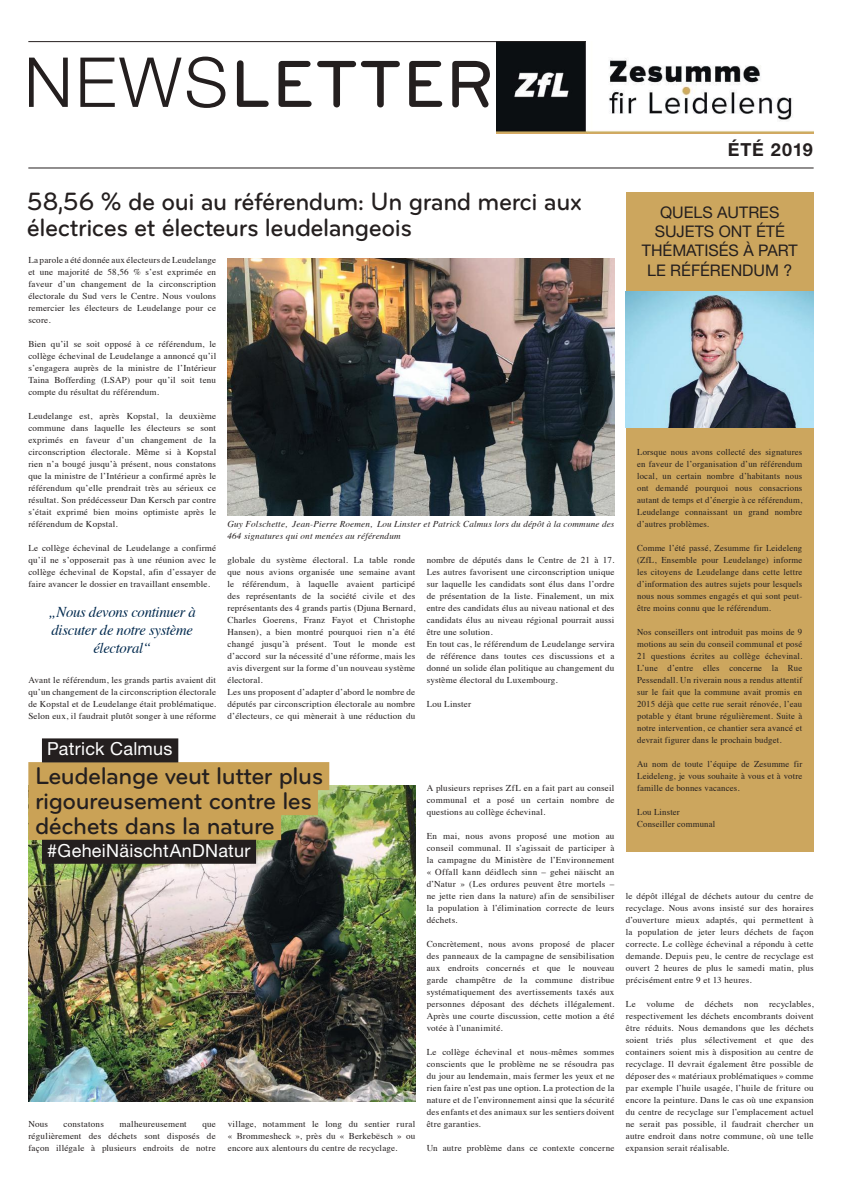
<style>
.page{position:relative;width:842px;height:1191px;background:#fff}
.page>*{position:absolute;margin:0;border:0;box-sizing:border-box;transform-origin:0 0}
.t1{font:500 69px "Bryant Pro";letter-spacing:.02em;color:#241f1f}
.t2{font:500 26px/25px "Bryant Pro";letter-spacing:-.02em;color:#241f1f;scale:.96 1}
.t3{font:500 25px/25px "Bryant Pro";letter-spacing:-.02em;color:#241f1f}
.t4{font:18px "Helvetica Neue LT Std";letter-spacing:.015em;color:#fff}
.t5{font:700 18px "Helvetica Neue LT Std";letter-spacing:.045em;color:#241f1f}
.t6{font:16px/19.2px "Helvetica Neue LT Std";color:#241f1f;text-align:center}
.t7{font:italic 15px/18px "Times";letter-spacing:-.02em;color:#00294e;text-align:center}
.t8{font:9px/12px "Times";letter-spacing:.02em;color:#241f1f;text-align:justify}
.t9{font:italic 9px/12px "Times";letter-spacing:.02em;color:#241f1f}
.s1{font-family:"Helvetica Neue LT Std";font-weight:300}
</style>
<div class="page">
<img style="left:497px;top:42px;width:317px;height:91px">
<hr style="left:28px;top:41px;width:558px;height:1px;background:#241f1f">
<hr style="left:28px;top:167px;width:786px;height:1px;background:#241f1f">
<div style="left:626px;top:192px;width:188px;height:660px;background:#cca65e"></div>
<img style="left:626px;top:292px;width:188px;height:135px">
<img style="left:227px;top:258px;width:387px;height:257px">
<img style="left:28px;top:785px;width:387px;height:316px">
<div style="left:28px;top:762px;width:301px;height:28px;background:#caa256"></div>
<div style="left:28px;top:787px;width:290px;height:28px;background:#caa256"></div>
<div style="left:28px;top:812px;width:253px;height:28px;background:#caa256"></div>
<div style="left:42px;top:738px;width:136px;height:24px;background:#241f1f"></div>
<div style="left:42px;top:839px;width:214px;height:24px;background:#241f1f"></div>
<h1 class="t1" style="left:24px;top:42px;width:472px"><span class="s1">NEWS</span>LETTER</h1>
<h3 class="t5" style="left:728px;top:139px;width:87px">ÉTÉ 2019</h3>
<h2 class="t2" style="left:27px;top:189px;width:580px">58,56 % de oui au référendum: Un grand merci aux électrices et électeurs leudelangeois</h2>
<p class="t8" style="left:28px;top:253px;width:189px">La parole a été donnée aux électeurs de Leudelange et une majorité de 58,56 % s’est exprimée en faveur d’un changement de la circonscription électorale du Sud vers le Centre. Nous voulons remercier les électeurs de Leudelange pour ce score.</p>
<p class="t8" style="left:28px;top:337px;width:189px">Bien qu’il se soit opposé à ce référendum, le collège échevinal de Leudelange a annoncé qu’il s’engagera auprès de la ministre de l’Intérieur Taina Bofferding (LSAP) pour qu’il soit tenu compte du résultat du référendum.</p>
<p class="t8" style="left:28px;top:409px;width:189px">Leudelange est, après Kopstal, la deuxième commune dans laquelle les électeurs se sont exprimés en faveur d’un changement de la circonscription électorale. Même si à Kopstal rien n’a bougé jusqu’à présent, nous constatons que la ministre de l’Intérieur a confirmé après le référendum qu’elle prendrait très au sérieux ce résultat. Son prédécesseur Dan Kersch par contre s’était exprimé bien moins optimiste après le référendum de Kopstal.</p>
<p class="t8" style="left:28px;top:541px;width:189px">Le collège échevinal de Leudelange a confirmé qu’il ne s’opposerait pas à une réunion avec le collège échevinal de Kopstal, afin d’essayer de faire avancer le dossier en travaillant ensemble.</p>
<h3 class="t7" style="left:49px;top:602px;width:149px">„Nous devons continuer à discuter de notre système électoral“</h3>
<p class="t8" style="left:28px;top:673px;width:189px">Avant le référendum, les grands partis avaient dit qu’un changement de la circonscription électorale de Kopstal et de Leudelange était problématique.<br>Selon eux, il faudrait plutôt songer à une réforme</p>
<h3 class="t4" style="left:47px;top:738px;width:127px">Patrick Calmus</h3>
<p class="t9" style="left:227px;top:517px;width:388px">Guy Folschette, Jean-Pierre Roemen, Lou Linster et Patrick Calmus lors du dépôt à la commune des<br>464 signatures qui ont menées au référendum</p>
<p class="t8" style="left:227px;top:553px;width:189px;text-align:left">globale du système électoral. La table ronde que nous avions organisée une semaine avant le référendum, à laquelle avaient participé des représentants de la société civile et des représentants des 4 grands partis (Djuna Bernard, Charles Goerens, Franz Fayot et Christophe Hansen), a bien montré pourquoi rien n’a été changé jusqu’à présent. Tout le monde est d’accord sur la nécessité d’une réforme, mais les avis divergent sur la forme d’un nouveau système électoral.<br>Les uns proposent d’adapter d’abord le nombre de députés par circonscription électorale au nombre d’électeurs, ce qui mènerait à une réduction du</p>
<p class="t8" style="left:427px;top:553px;width:189px;text-align:left">nombre de députés dans le Centre de 21 à 17.<br>Les autres favorisent une circonscription unique sur laquelle les candidats sont élus dans l’ordre de présentation de la liste. Finalement, un mix entre des candidats élus au niveau national et des candidats élus au niveau régional pourrait aussi être une solution.<br>En tout cas, le référendum de Leudelange servira de référence dans toutes ces discussions et a donné un solide élan politique au changement du système électoral du Luxembourg.</p>
<p class="t8" style="left:427px;top:697px;width:46px">Lou Linster</p>
<h3 class="t3" style="left:35px;top:763px;width:290px">Leudelange veut lutter plus rigoureusement contre les déchets dans la nature</h3>
<h3 class="t4" style="left:47px;top:839px;width:205px">#GeheiNäischtAnDNatur</h3>
<p class="t8" style="left:28px;top:1117px;width:189px;text-indent:174px">que régulièrement des déchets sont disposés de façon illégale à plusieurs endroits de notre</p>
<p class="t8" style="left:228px;top:1117px;width:189px">village, notamment le long du sentier rural « Brommesheck », près du « Berkebësch » ou encore aux alentours du centre de recyclage.</p>
<p class="t8" style="left:28px;top:1117px;width:21px">Nous</p>
<p class="t8" style="left:64px;top:1117px;width:42px">constatons</p>
<p class="t8" style="left:119px;top:1117px;width:69px">malheureusement</p>
<p class="t8" style="left:427px;top:781px;width:189px">A plusieurs reprises ZfL en a fait part au conseil communal et a posé un certain nombre de questions au collège échevinal.</p>
<p class="t8" style="left:427px;top:829px;width:189px">En mai, nous avons proposé une motion au conseil communal. Il s’agissait de participer à la campagne du Ministère de l’Environnement « Offall kann déidlech sinn – gehei näischt an d’Natur » (Les ordures peuvent être mortels – ne jette rien dans la nature) afin de sensibiliser la population à l’élimination correcte de leurs déchets.</p>
<p class="t8" style="left:427px;top:937px;width:189px">Concrètement, nous avons proposé de placer des panneaux de la campagne de sensibilisation aux endroits concernés et que le nouveau garde champêtre de la commune distribue systématiquement des avertissements taxés aux personnes déposant des déchets illégalement.<br>Après une courte discussion, cette motion a été votée à l’unanimité.</p>
<p class="t8" style="left:427px;top:1045px;width:189px">Le collège échevinal et nous-mêmes sommes conscients que le problème ne se résoudra pas du jour au lendemain, mais fermer les yeux et ne rien faire n’est pas une option. La protection de la nature et de l’environnement ainsi que la sécurité des enfants et des animaux sur les sentiers doivent être garanties.</p>
<p class="t8" style="left:427px;top:1141px;width:189px">Un autre problème dans ce contexte concerne</p>
<h3 class="t6" style="left:642px;top:202px;width:157px">QUELS AUTRES<br>SUJETS ONT ÉTÉ<br>THÉMATISÉS À PART<br>LE RÉFÉRENDUM ?</h3>
<p class="t8" style="left:637px;top:445px;width:167px">Lorsque nous avons collecté des signatures en faveur de l’organisation d’un référendum local, un certain nombre d’habitants nous ont demandé pourquoi nous consacrions autant de temps et d’énergie à ce référendum, Leudelange connaissant un grand nombre d’autres problèmes.</p>
<p class="t8" style="left:637px;top:541px;width:167px">Comme l’été passé, Zesumme fir Leideleng (ZfL, Ensemble pour Leudelange) informe les citoyens de Leudelange dans cette lettre d’information des autres sujets pour lesquels nous nous sommes engagés et qui sont peut&shy;être moins connu que le référendum.</p>
<p class="t8" style="left:637px;top:625px;width:167px">Nos conseillers ont introduit pas moins de 9 motions au sein du conseil communal et posé 21 questions écrites au collège échevinal.<br>L’une d’entre elles concerne la Rue Pessendall. Un riverain nous a rendus attentif sur le fait que la commune avait promis en 2015 déjà que cette rue serait rénovée, l’eau potable y étant brune régulièrement. Suite à notre intervention, ce chantier sera avancé et devrait figurer dans le prochain budget.</p>
<p class="t8" style="left:637px;top:757px;width:167px">Au nom de toute l’équipe de Zesumme fir Leideleng, je vous souhaite à vous et à votre famille de bonnes vacances.</p>
<p class="t8" style="left:637px;top:805px;width:80px">Lou Linster<br>Conseiller communal</p>
<p class="t8" style="left:626px;top:889px;width:189px">le dépôt illégal de déchets autour du centre de recyclage. Nous avons insisté sur des horaires d’ouverture mieux adaptés, qui permettent à la population de jeter leurs déchets de façon correcte. Le collège échevinal a répondu à cette demande. Depuis peu, le centre de recyclage est ouvert 2 heures de plus le samedi matin, plus précisément entre 9 et 13 heures.</p>
<p class="t8" style="left:626px;top:997px;width:189px">Le volume de déchets non recyclables, respectivement les déchets encombrants doivent être réduits. Nous demandons que les déchets soient triés plus sélectivement et que des containers soient mis à disposition au centre de recyclage. Il devrait également être possible de déposer des « matériaux problématiques » comme par exemple l’huile usagée, l’huile de friture ou encore la peinture. Dans le cas où une expansion du centre de recyclage sur l’emplacement actuel ne serait pas possible, il faudrait chercher un autre endroit dans notre commune, où une telle expansion serait réalisable.</p>
</div>
